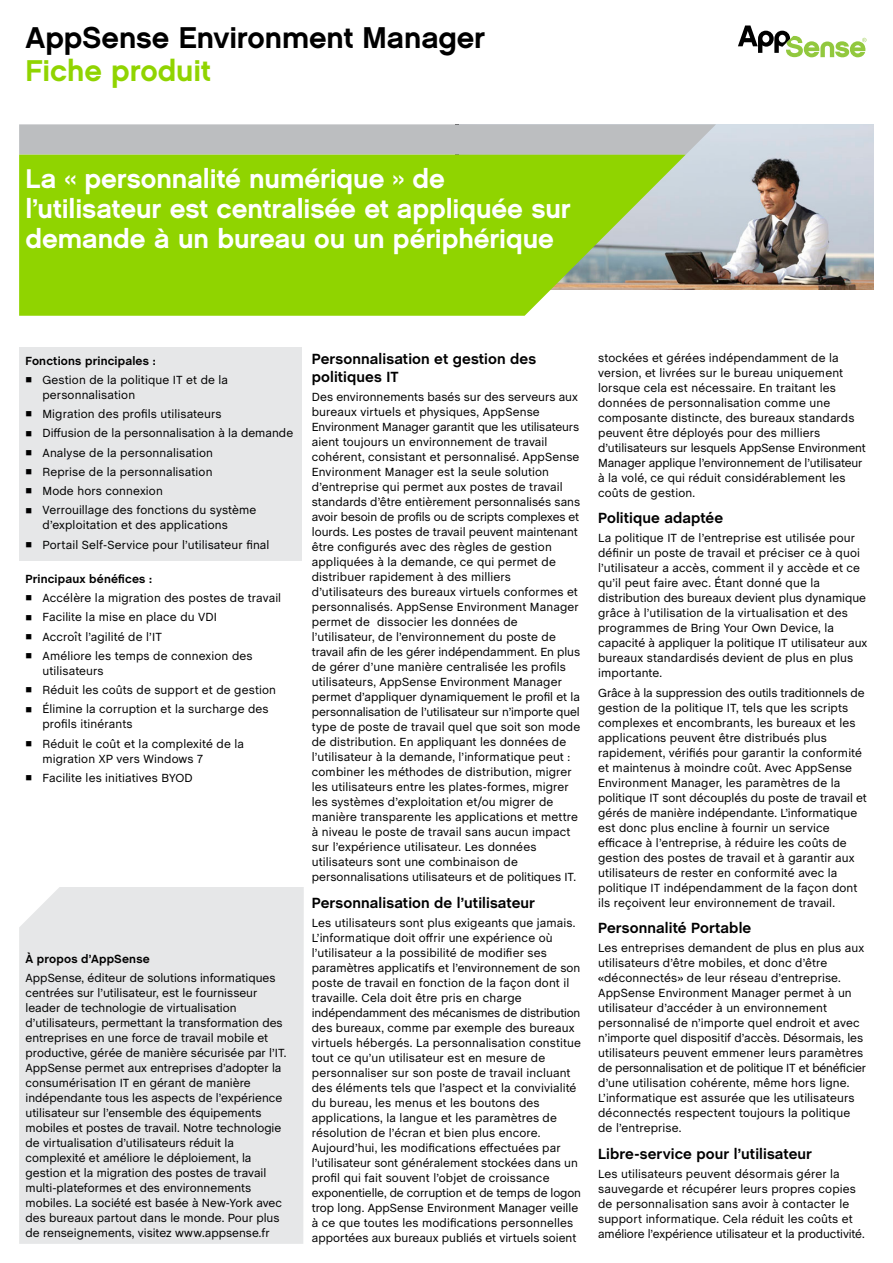
<style>
.page{position:relative;width:893px;height:1263px;background:#fff}
.page>*{position:absolute;margin:0;border:0;box-sizing:border-box;transform-origin:0 0}
.t1{font:30px "Chalet New York Nineteen Sixty";letter-spacing:-.005em;color:#000}
.t2{font:30px "Chalet New York Nineteen Sixty";letter-spacing:-.005em;color:#90d400}
.t3{font:27px/30px "Chalet New York Nineteen Sixty";letter-spacing:-.005em;color:#fff}
.t4{font:700 15px/18px "Chalet";letter-spacing:.005em;color:#000}
.t5{font:12px/15px "Chalet";letter-spacing:.005em;color:#000}
.t6{font:700 12px "Chalet";letter-spacing:.015em;color:#000}
</style>
<div class="page">
<div style="left:19px;top:347px;width:282px;height:214px;background:#e6e7e8"></div>
<div style="left:19px;top:887px;width:285px;height:357px;background:#e6e7e8"></div>
<svg style="left:738px;top:26px;width:128px;height:31px"></svg>
<img style="left:686px;top:124px;width:188px;height:165px">
<svg style="left:19px;top:124px;width:697px;height:31px;background:#bcbfbf"></svg>
<svg style="left:19px;top:155px;width:667px;height:161px;background:#96d218"></svg>
<h1 class="t1" style="left:26px;top:19px;width:461px">AppSense Environment Manager</h1>
<h1 class="t2" style="left:26px;top:52px;width:187px">Fiche produit</h1>
<h2 class="t3" style="left:26px;top:163px;width:547px">La « personnalité numérique » de l’utilisateur est centralisée et appliquée sur demande à un bureau ou un périphérique</h2>
<p class="t6" style="left:25px;top:353px;width:132px">Fonctions principales :</p>
<p class="t5" style="left:42px;top:372px;width:187px;text-indent:-17px">■ Gestion de la politique IT et de la personnalisation</p>
<p class="t5" style="left:25px;top:407px;width:198px">■ Migration des profils utilisateurs</p>
<p class="t5" style="left:25px;top:426px;width:269px">■ Diffusion de la personnalisation à la demande</p>
<p class="t5" style="left:25px;top:445px;width:189px">■ Analyse de la personnalisation</p>
<p class="t5" style="left:25px;top:464px;width:189px">■ Reprise de la personnalisation</p>
<p class="t5" style="left:25px;top:484px;width:139px">■ Mode hors connexion</p>
<p class="t5" style="left:42px;top:503px;width:215px;text-indent:-17px">■ Verrouillage des fonctions du système d’exploitation et des applications</p>
<p class="t5" style="left:25px;top:537px;width:246px">■ Portail Self-Service pour l’utilisateur final</p>
<p class="t6" style="left:25px;top:572px;width:128px">Principaux bénéfices :</p>
<p class="t5" style="left:25px;top:591px;width:257px">■ Accélère la migration des postes de travail</p>
<p class="t5" style="left:25px;top:610px;width:193px">■ Facilite la mise en place du VDI</p>
<p class="t5" style="left:25px;top:629px;width:138px">■ Accroît l’agilité de l’IT</p>
<p class="t5" style="left:42px;top:648px;width:212px;text-indent:-17px">■ Améliore les temps de connexion des utilisateurs</p>
<p class="t5" style="left:25px;top:683px;width:252px">■ Réduit les coûts de support et de gestion</p>
<p class="t5" style="left:42px;top:702px;width:228px;text-indent:-17px">■ Élimine la corruption et la surcharge des profils itinérants</p>
<p class="t5" style="left:42px;top:736px;width:203px;text-indent:-17px">■ Réduit le coût et la complexité de la migration XP vers Windows 7</p>
<p class="t5" style="left:25px;top:770px;width:169px">■ Facilite les initiatives BYOD</p>
<p class="t6" style="left:26px;top:952px;width:126px">À propos d’AppSense</p>
<p class="t5" style="left:26px;top:971px;width:263px">AppSense, éditeur de solutions informatiques centrées sur l’utilisateur, est le fournisseur leader de technologie de virtualisation d’utilisateurs, permettant la transformation des entreprises en une force de travail mobile et productive, gérée de manière sécurisée par l’IT.<br>AppSense permet aux entreprises d’adopter la consumérisation IT en gérant de manière indépendante tous les aspects de l’expérience utilisateur sur l’ensemble des équipements mobiles et postes de travail. Notre technologie de virtualisation d’utilisateurs réduit la complexité et améliore le déploiement, la gestion et la migration des postes de travail multi-plateformes et des environnements mobiles. La société est basée à New-York avec des bureaux partout dans le monde. Pour plus de renseignements, visitez www.appsense.fr</p>
<p class="t4" style="left:312px;top:351px;width:226px">Personnalisation et gestion des politiques IT</p>
<p class="t5" style="left:312px;top:390px;width:270px">Des environnements basés sur des serveurs aux bureaux virtuels et physiques, AppSense Environment Manager garantit que les utilisateurs aient toujours un environnement de travail cohérent, consistant et personnalisé. AppSense Environment Manager est la seule solution d’entreprise qui permet aux postes de travail standards d’être entièrement personnalisés sans avoir besoin de profils ou de scripts complexes et lourds. Les postes de travail peuvent maintenant être configurés avec des règles de gestion appliquées à la demande, ce qui permet de distribuer rapidement à des milliers d’utilisateurs des bureaux virtuels conformes et personnalisés. AppSense Environment Manager permet de dissocier les données de l’utilisateur, de l’environnement du poste de travail afin de les gérer indépendamment. En plus de gérer d’une manière centralisée les profils utilisateurs, AppSense Environment Manager permet d’appliquer dynamiquement le profil et la personnalisation de l’utilisateur sur n’importe quel type de poste de travail quel que soit son mode de distribution. En appliquant les données de l’utilisateur à la demande, l’informatique peut : combiner les méthodes de distribution, migrer les utilisateurs entre les plates-formes, migrer les systèmes d’exploitation et/ou migrer de manière transparente les applications et mettre à niveau le poste de travail sans aucun impact sur l’expérience utilisateur. Les données utilisateurs sont une combinaison de personnalisations utilisateurs et de politiques IT.</p>
<p class="t4" style="left:312px;top:894px;width:225px">Personnalisation de l’utilisateur</p>
<p class="t5" style="left:312px;top:915px;width:271px">Les utilisateurs sont plus exigeants que jamais.<br>L’informatique doit offrir une expérience où l’utilisateur a la possibilité de modifier ses paramètres applicatifs et l’environnement de son poste de travail en fonction de la façon dont il travaille. Cela doit être pris en charge indépendamment des mécanismes de distribution des bureaux, comme par exemple des bureaux virtuels hébergés. La personnalisation constitue tout ce qu’un utilisateur est en mesure de personnaliser sur son poste de travail incluant des éléments tels que l’aspect et la convivialité du bureau, les menus et les boutons des applications, la langue et les paramètres de résolution de l’écran et bien plus encore.<br>Aujourd’hui, les modifications effectuées par l’utilisateur sont généralement stockées dans un profil qui fait souvent l’objet de croissance exponentielle, de corruption et de temps de logon trop long. AppSense Environment Manager veille à ce que toutes les modifications personnelles apportées aux bureaux publiés et virtuels soient</p>
<p class="t5" style="left:598px;top:350px;width:269px">stockées et gérées indépendamment de la version, et livrées sur le bureau uniquement lorsque cela est nécessaire. En traitant les données de personnalisation comme une composante distincte, des bureaux standards peuvent être déployés pour des milliers d’utilisateurs sur lesquels AppSense Environment Manager applique l’environnement de l’utilisateur à la volé, ce qui réduit considérablement les coûts de gestion.</p>
<p class="t4" style="left:598px;top:510px;width:126px">Politique adaptée</p>
<p class="t5" style="left:598px;top:531px;width:271px">La politique IT de l’entreprise est utilisée pour définir un poste de travail et préciser ce à quoi l’utilisateur a accès, comment il y accède et ce qu’il peut faire avec. Étant donné que la distribution des bureaux devient plus dynamique grâce à l’utilisation de la virtualisation et des programmes de Bring Your Own Device, la capacité à appliquer la politique IT utilisateur aux bureaux standardisés devient de plus en plus importante.</p>
<p class="t5" style="left:598px;top:685px;width:270px">Grâce à la suppression des outils traditionnels de gestion de la politique IT, tels que les scripts complexes et encombrants, les bureaux et les applications peuvent être distribués plus rapidement, vérifiés pour garantir la conformité et maintenus à moindre coût. Avec AppSense Environment Manager, les paramètres de la politique IT sont découplés du poste de travail et gérés de manière indépendante. L’informatique est donc plus encline à fournir un service efficace à l’entreprise, à réduire les coûts de gestion des postes de travail et à garantir aux utilisateurs de rester en conformité avec la politique IT indépendamment de la façon dont ils reçoivent leur environnement de travail.</p>
<p class="t4" style="left:598px;top:920px;width:155px">Personnalité Portable</p>
<p class="t5" style="left:598px;top:941px;width:269px">Les entreprises demandent de plus en plus aux utilisateurs d’être mobiles, et donc d’être «déconnectés» de leur réseau d’entreprise.<br>AppSense Environment Manager permet à un utilisateur d’accéder à un environnement personnalisé de n’importe quel endroit et avec n’importe quel dispositif d’accès. Désormais, les utilisateurs peuvent emmener leurs paramètres de personnalisation et de politique IT et bénéficier d’une utilisation cohérente, même hors ligne.<br>L’informatique est assurée que les utilisateurs déconnectés respectent toujours la politique de l’entreprise.</p>
<p class="t4" style="left:598px;top:1146px;width:215px">Libre-service pour l’utilisateur</p>
<p class="t5" style="left:598px;top:1167px;width:268px">Les utilisateurs peuvent désormais gérer la sauvegarde et récupérer leurs propres copies de personnalisation sans avoir à contacter le support informatique. Cela réduit les coûts et améliore l’expérience utilisateur et la productivité.</p>
</div>
